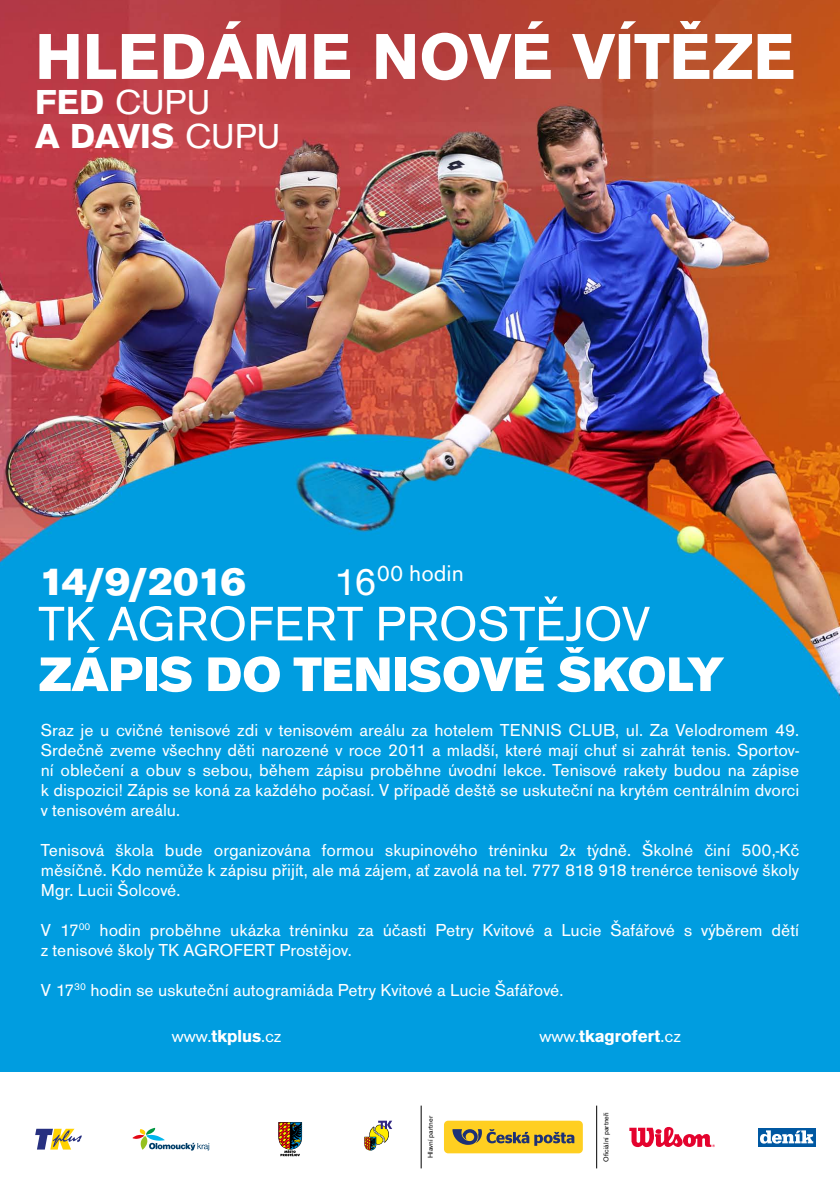
<style>
.page{position:relative;width:840px;height:1191px;background:#fff}
.page>*{position:absolute;margin:0;border:0;box-sizing:border-box;transform-origin:0 0}
.t1{font:700 67.4px "Accius TOT";color:#fff}
.t2{font:900 50.4px "Accius TOT";color:#fff}
.t3{font:50.4px "Accius TOT";color:#fff}
.t4{font:900 40.6px "Accius TOT";letter-spacing:-.045em;color:#fff}
.t5{font:700 36px/34px "Accius TOT";letter-spacing:-.01em;color:#fff}
.t6{font:23.6px "Accius TOT";color:#fff}
.t7{font:18px/20px "Accius TOT";color:#fff;text-align:justify}
.t8{font:700 18px "Accius TOT";color:#fff}
.t9{font:7.2px "Accius TOT";color:#000}
.s1{font-weight:400}
.s2{font-size:40.6px}
.s3{font-weight:700}
</style>
<div class="page">
<img style="left:0;top:0;width:839px;height:1071px">
<svg style="left:35px;top:1128px;width:47px;height:21px"></svg>
<svg style="left:132px;top:1127px;width:77px;height:23px"></svg>
<svg style="left:278px;top:1122px;width:24px;height:34px"></svg>
<svg style="left:364px;top:1120px;width:28px;height:30px"></svg>
<div style="left:443px;top:1120px;width:139px;height:33px;background:#ffcf21;border-radius:4px"></div>
<svg style="left:452px;top:1129px;width:122px;height:16px"></svg>
<svg style="left:629px;top:1127px;width:85px;height:20px"></svg>
<svg style="left:758px;top:1128px;width:57px;height:18px"></svg>
<svg style="left:759px;top:1130px;width:53px;height:13px"></svg>
<hr style="left:596px;top:1105px;width:1px;height:63px;background:#000">
<hr style="left:420px;top:1105px;width:1px;height:63px;background:#000">
<h1 class="t1" style="left:35px;top:19px;width:761px">HLEDÁME NOVÉ VÍTĚZE</h1>
<h3 class="t5" style="left:35px;top:86px;width:246px">FED <span class="s1">CUPU<br></span>A DAVIS <span class="s1">CUPU</span></h3>
<h3 class="t4" style="left:39px;top:557px;width:209px">14/9/2016</h3>
<h3 class="t6" style="left:333px;top:560px;width:132px"><span class="s2">16</span>00 hodin</h3>
<h2 class="t3" style="left:39px;top:596px;width:612px">TK AGROFERT PROSTĚJOV</h2>
<h2 class="t2" style="left:39px;top:644px;width:683px">ZÁPIS DO TENISOVÉ ŠKOLY</h2>
<p class="t7" style="left:41px;top:720px;width:759px">Sraz je u cvičné tenisové zdi v tenisovém areálu za hotelem tennis club, ul. Za Velodromem 49.<br>Srdečně zveme všechny děti narozené v roce 2011 a mladší, které mají chuť si zahrát tenis. Sportov&shy;ní oblečení a obuv s sebou, během zápisu proběhne úvodní lekce. Tenisové rakety budou na zápise k dispozici! Zápis se koná za každého počasí. V případě deště se uskuteční na krytém centrálním dvorci v tenisovém areálu.</p>
<p class="t7" style="left:41px;top:840px;width:759px">Tenisová škola bude organizována formou skupinového tréninku 2x týdně. Školné činí 500,-Kč měsíčně. Kdo nemůže k zápisu přijít, ale má zájem, ať zavolá na tel. 777 818 918 trenérce tenisové školy Mgr. Lucii Šolcové.</p>
<p class="t7" style="left:41px;top:920px;width:759px">V 17<sup>00</sup> hodin proběhne ukázka tréninku za účasti Petry Kvitové a Lucie Šafářové s výběrem dětí z tenisové školy TK AGROFERT Prostějov.</p>
<p class="t7" style="left:41px;top:980px;width:524px">V 17<sup>30</sup> hodin se uskuteční autogramiáda Petry Kvitové a Lucie Šafářové.</p>
<p class="t7" style="left:172px;top:1026px;width:111px">www.<span class="s3">tkplus</span>.cz</p>
<p class="t8" style="left:539px;top:1026px;width:143px"><span class="s1">www.</span>tkagrofert<span class="s1">.cz</span></p>
<p class="t9" style="left:426px;top:1157px;width:43px;rotate:-90deg">Hlavní partner</p>
<p class="t9" style="left:601px;top:1161px;width:51px;rotate:-90deg">Oficiální partneři</p>
</div>
